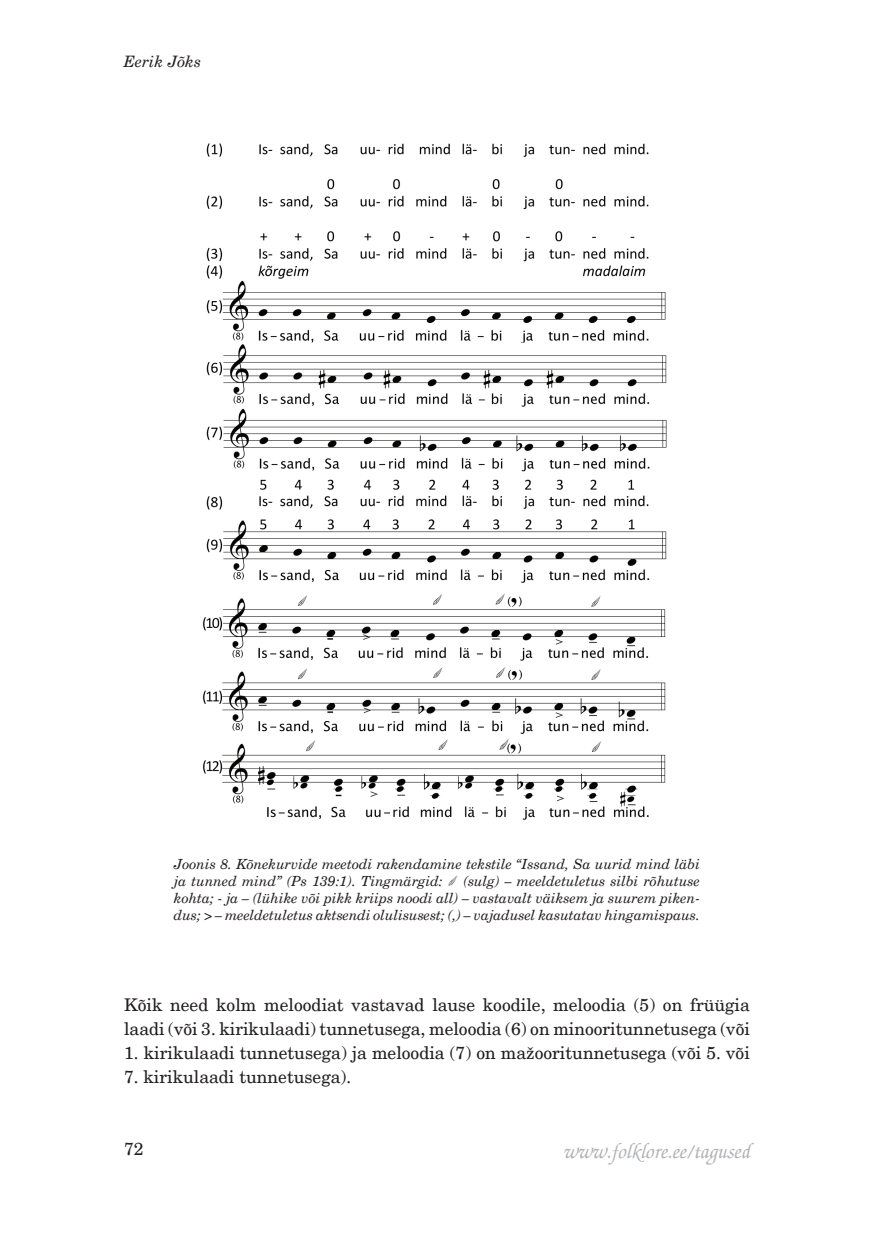
<style>
.page{position:relative;width:874px;height:1241px;background:#fff}
.page>*{position:absolute;margin:0;border:0;box-sizing:border-box;transform-origin:0 0}
.t1{font:italic 500 21px "Zapf Chancery";color:#b2b3b7}
.t2{font:17.5px/24.2px "New Century Schlbk";color:#231f20}
.t3{font:italic 15.75px "New Century Schlbk";color:#231f20}
.t4{font:italic 14px/16.8px "New Century Schlbk";color:#231f20;text-align:justify}
.s1{font-family:"Feathered Flight";font-style:normal;font-size:17.5px}
</style>
<div class="page">
<img style="left:202px;top:143px;width:465px;height:677px">
<p class="t3" style="left:124px;top:52px;width:78px">Eerik Jõks</p>
<p class="t4" style="left:174px;top:855px;width:527px">Joonis 8. Kõnekurvide meetodi rakendamine tekstile “Issand, Sa uurid mind läbi ja tunned mind” (Ps 139:1). Tingmärgid: <span class="s1">/</span> (sulg) – meeldetuletus silbi rõhutuse kohta; - ja – (lühike või pikk kriips noodi all) – vastavalt väiksem ja suurem piken&shy;dus; &gt; – meeldetuletus aktsendi olulisusest; (,) – vajadusel kasutatav hingamispaus.</p>
<p class="t2" style="left:124px;top:992px;width:627px">Kõik need kolm meloodiat vastavad lause koodile, meloodia (5) on früügia laadi (või 3. kirikulaadi) tunnetusega, meloodia (6) on minooritunnetusega (või</p>
<p class="t2" style="left:124px;top:1040px;width:627px">1. kirikulaadi tunnetusega) ja meloodia (7) on mažooritunnetusega (või 5. või</p>
<p class="t2" style="left:124px;top:1064px;width:228px">7. kirikulaadi tunnetusega).</p>
<p class="t2" style="left:124px;top:1136px;width:21px">72</p>
<h1 class="t1" style="left:562px;top:1137px;width:188px">www.folklore.ee/tagused</h1>
</div>
